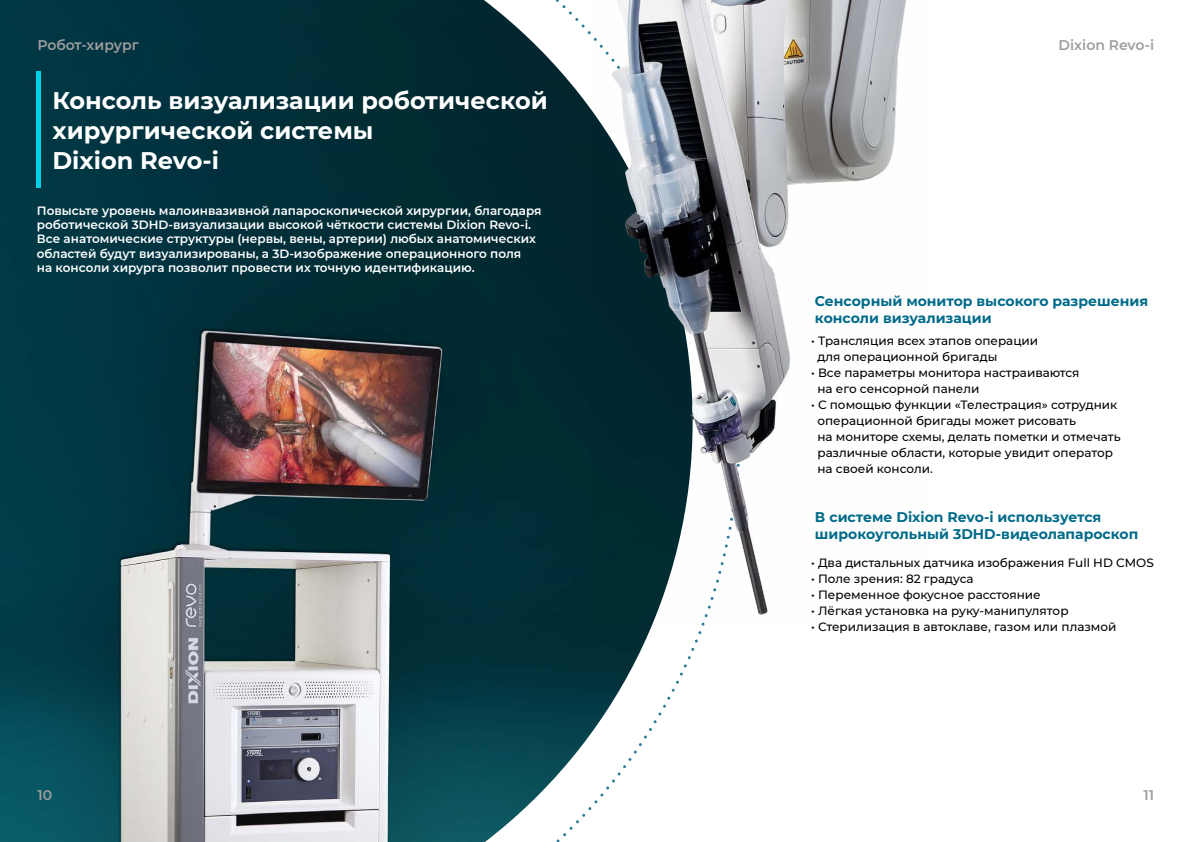
<style>
.page{position:relative;width:1191px;height:842px;background:#fff}
.page>*{position:absolute;margin:0;border:0;box-sizing:border-box;transform-origin:0 0}
.t1{font:700 24px/30px "Montserrat";color:#fff}
.t2{font:700 14px/16.8px "Montserrat";color:#006a89}
.t3{font:600 14px "Montserrat";color:#9e9e9e}
.t4{font:500 12px/16px "Montserrat";color:#000}
.t5{font:600 12px/14.4px "Montserrat";color:#fff}
</style>
<div class="page">
<img style="left:0;top:0;width:692px;height:842px">
<hr style="left:37px;top:71px;width:4px;height:116px;background:#00d1e8">
<img style="left:589px;top:0;width:318px;height:625px">
<p class="t3" style="left:38px;top:35px;width:103px">Робот-хирург</p>
<p class="t3" style="left:1058px;top:35px;width:97px">Dixion Revo-i</p>
<h1 class="t1" style="left:52px;top:85px;width:497px">Консоль визуализации роботической хирургической системы<br>Dixion Revo-i</h1>
<p class="t5" style="left:37px;top:203px;width:506px">Повысьте уровень малоинвазивной лапароскопической хирургии, благодаря роботической 3DHD-визуализации высокой чёткости системы Dixion Revo-i.<br>Все анатомические структуры (нервы, вены, артерии) любых анатомических областей будут визуализированы, а 3D-изображение операционного поля<br>на консоли хирурга позволит провести их точную идентификацию.</p>
<p class="t2" style="left:815px;top:292px;width:335px">Сенсорный монитор высокого разрешения консоли визуализации</p>
<p class="t4" style="left:817px;top:332px;width:222px;text-indent:-6px">• Трансляция всех этапов операции для операционной бригады</p>
<p class="t4" style="left:817px;top:364px;width:264px;text-indent:-6px">• Все параметры монитора настраиваются на его сенсорной панели</p>
<p class="t4" style="left:817px;top:396px;width:304px;text-indent:-6px">• С помощью функции «Телестрация» сотрудник операционной бригады может рисовать<br>на мониторе схемы, делать пометки и отмечать различные области, которые увидит оператор на своей консоли.</p>
<p class="t2" style="left:815px;top:508px;width:325px">В системе Dixion Revo-i используется широкоугольный 3DHD-видеолапароскоп</p>
<p class="t4" style="left:811px;top:554px;width:344px">• Два дистальных датчика изображения Full HD CMOS</p>
<p class="t4" style="left:811px;top:570px;width:164px">• Поле зрения: 82 градуса</p>
<p class="t4" style="left:811px;top:586px;width:231px">• Переменное фокусное расстояние</p>
<p class="t4" style="left:811px;top:602px;width:259px">• Лёгкая установка на руку-манипулятор</p>
<p class="t4" style="left:811px;top:618px;width:307px">• Стерилизация в автоклаве, газом или плазмой</p>
<p class="t3" style="left:38px;top:785px;width:16px">10</p>
<p class="t3" style="left:1143px;top:785px;width:12px">11</p>
</div>
